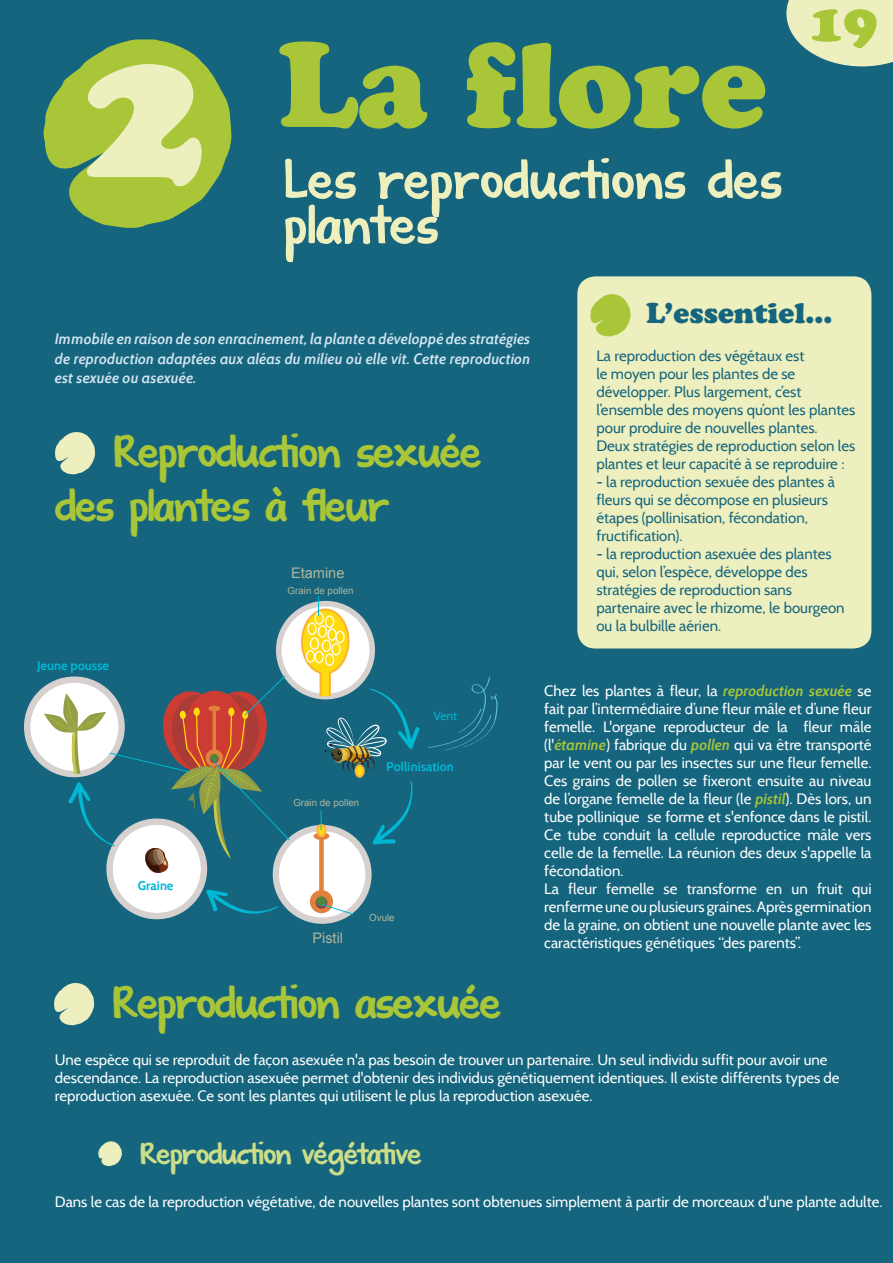
<style>
.page{position:relative;width:893px;height:1263px;background:#15657e}
.page>*{position:absolute;margin:0;border:0;box-sizing:border-box;transform-origin:0 0}
.t1{font:191.85px "Cooper Black Std";color:#edefbe}
.t2{font:120px "Cooper Black Std";color:#a9c638}
.t3{font:54px/45px "KG Shadowofthe Day";color:#edefbe}
.t4{font:54px "Cooper Black Std";color:#a9c638}
.t5{font:45px/54px "KG Shadowofthe Day";letter-spacing:-.03em;color:#a9c638}
.t6{font:30px "KG Shadowofthe Day";letter-spacing:-.03em;color:#cbdd88}
.t7{font:28.5px "Cooper Black Std";color:#15657e}
.t8{font:15px/18px "Cabin";color:#fff}
.t9{font:15px/18px "Cabin";color:#15657e}
.t10{font:italic 600 15px/19.5px "Cabin";color:#d3e5f0;text-align:justify}
.t11{font:14.55px "Arial";color:#afb69d}
.t12{font:700 12.6px "Cabin";color:#00b7d4}
.t13{font:12px "Cabin";color:#00b7d4}
.t14{font:9.75px "Arial";color:#afb69d}
.s1{font-weight:600;font-style:italic;color:#a9c638}
</style>
<div class="page">
<div style="left:577px;top:276px;width:294px;height:372px;background:#edefbe;border-radius:18px"></div>
<svg style="left:55px;top:432px;width:40px;height:43px"></svg>
<svg style="left:590px;top:294px;width:41px;height:43px"></svg>
<svg style="left:43px;top:39px;width:189px;height:189px"></svg>
<svg style="left:54px;top:983px;width:40px;height:42px"></svg>
<svg style="left:274px;top:825px;width:95px;height:95px"></svg>
<div style="left:273px;top:825px;width:99px;height:99px;border:6px solid #d6d0ce;border-radius:50%"></div>
<svg style="left:276px;top:596px;width:43px;height:245px"></svg>
<svg style="left:24px;top:676px;width:255px;height:243px"></svg>
<svg style="left:300px;top:607px;width:120px;height:308px"></svg>
<svg style="left:428px;top:676px;width:70px;height:74px"></svg>
<svg style="left:98px;top:1141px;width:24px;height:25px"></svg>
<svg style="left:786px;top:0;width:107px;height:66px;background:#d1ddb5"></svg>
<h1 class="t1" style="left:85px;top:-6px;width:122px">2</h1>
<h2 class="t2" style="left:278px;top:13px;width:491px">La flore</h2>
<h3 class="t3" style="left:284px;top:160px;width:499px">Les reproductions des plantes</h3>
<h3 class="t4" style="left:809px;top:-10px;width:70px">19</h3>
<p class="t10" style="left:55px;top:329px;width:477px">Immobile en raison de son enracinement, la plante a développé des stratégies de reproduction adaptées aux aléas du milieu où elle vit. Cette reproduction est sexuée ou asexuée.</p>
<h3 class="t5" style="left:55px;top:426px;width:428px;text-indent:58px">Reproduction sexuée des plantes à fleur</h3>
<p class="t11" style="left:291px;top:563px;width:55px">Etamine</p>
<p class="t12" style="left:37px;top:658px;width:74px">Jeune pousse</p>
<p class="t12" style="left:138px;top:878px;width:37px">Graine</p>
<p class="t14" style="left:288px;top:584px;width:67px">Grain de pollen</p>
<p class="t14" style="left:293px;top:796px;width:67px">Grain de pollen</p>
<p class="t13" style="left:433px;top:708px;width:25px">Vent</p>
<p class="t12" style="left:386px;top:758px;width:69px">Pollinisation</p>
<p class="t11" style="left:312px;top:928px;width:32px">Pistil</p>
<p class="t14" style="left:369px;top:911px;width:27px">Ovule</p>
<h3 class="t5" style="left:112px;top:977px;width:391px">Reproduction asexuée</h3>
<h3 class="t7" style="left:646px;top:296px;width:188px">L’essentiel...</h3>
<p class="t9" style="left:596px;top:347px;width:260px">La reproduction des végétaux est<br>le moyen pour les plantes de se développer. Plus largement, c’est l’ensemble des moyens qu’ont les plantes pour produire de nouvelles plantes.<br>Deux stratégies de reproduction selon les plantes et leur capacité à se reproduire :</p>
<p class="t9" style="left:596px;top:473px;width:240px">- la reproduction sexuée des plantes à fleurs qui se décompose en plusieurs étapes (pollinisation, fécondation, fructification).</p>
<p class="t9" style="left:596px;top:545px;width:250px">- la reproduction asexuée des plantes qui, selon l’espèce, développe des stratégies de reproduction sans partenaire avec le rhizome, le bourgeon ou la bulbille aérien.</p>
<p class="t8" style="left:544px;top:682px;width:329px">Chez les plantes à fleur, la <span class="s1">reproduction sexuée</span> se fait par l’intermédiaire d’une fleur mâle et d’une fleur femelle. L'organe reproducteur de la fleur mâle (l'<span class="s1">étamine</span>) fabrique du <span class="s1">pollen</span> qui va être transporté par le vent ou par les insectes sur une fleur femelle.<br>Ces grains de pollen se fixeront ensuite au niveau de l’organe femelle de la fleur (le <span class="s1">pistil</span>). Dès lors, un tube pollinique se forme et s'enfonce dans le pistil.<br>Ce tube conduit la cellule reproductice mâle vers celle de la femelle. La réunion des deux s'appelle la fécondation.<br>La fleur femelle se transforme en un fruit qui renferme une ou plusieurs graines. Après germination de la graine, on obtient une nouvelle plante avec les caractéristiques génétiques ‘‘des parents’’.</p>
<p class="t8" style="left:55px;top:1050px;width:786px">Une espèce qui se reproduit de façon asexuée n'a pas besoin de trouver un partenaire. Un seul individu suffit pour avoir une descendance. La reproduction asexuée permet d'obtenir des individus génétiquement identiques. Il existe différents types de reproduction asexuée. Ce sont les plantes qui utilisent le plus la reproduction asexuée.</p>
<h3 class="t6" style="left:140px;top:1134px;width:284px">Reproduction végétative</h3>
<p class="t8" style="left:55px;top:1192px;width:829px">Dans le cas de la reproduction végétative, de nouvelles plantes sont obtenues simplement à partir de morceaux d'une plante adulte.</p>
</div>
